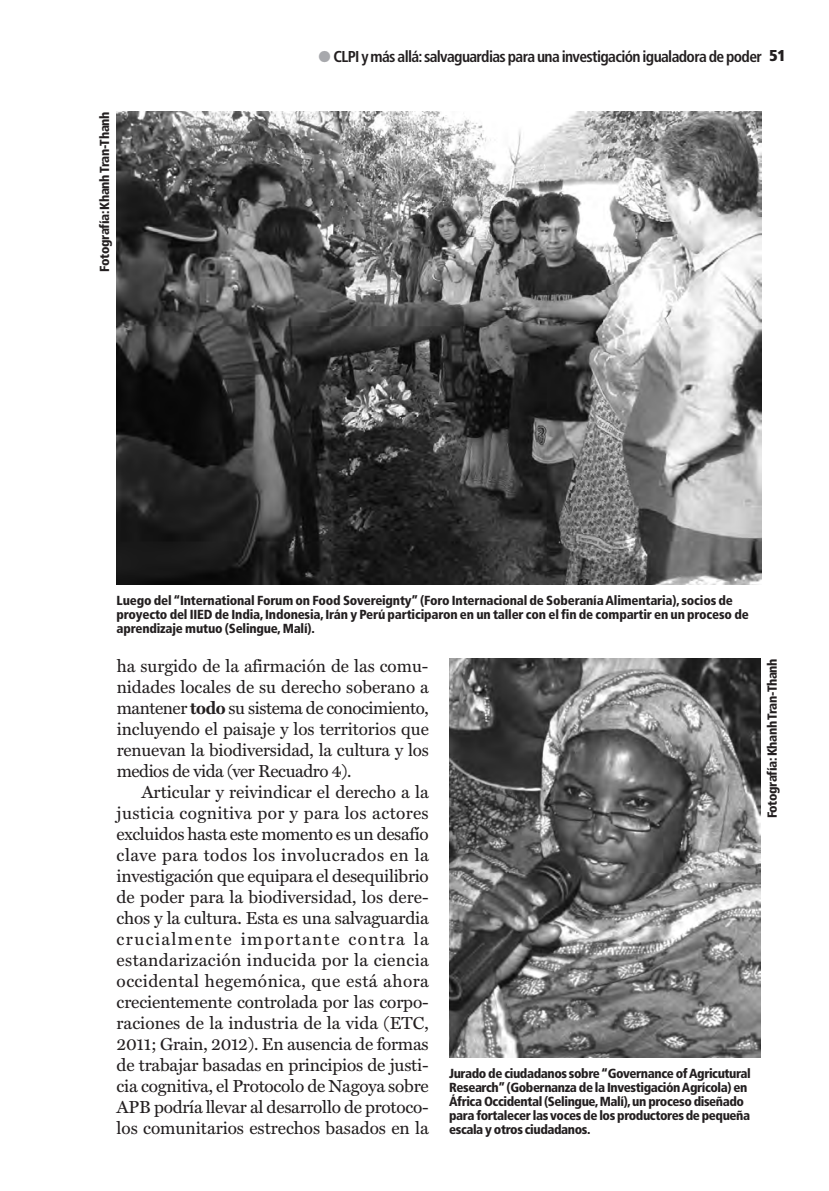
<style>
.page{position:relative;width:829px;height:1191px;background:#fff}
.page>*{position:absolute;margin:0;border:0;box-sizing:border-box;transform-origin:0 0}
.t1{font:17.5px "Miller Text";color:#231f20}
.t2{font:17.5px "Miller Text";letter-spacing:.025em;color:#231f20}
.t3{font:17.5px "Miller Text";letter-spacing:-.025em;color:#231f20}
.t4{font:17.5px "Miller Text";letter-spacing:-.02em;color:#231f20}
.t5{font:17.5px "Miller Text";letter-spacing:.02em;color:#231f20}
.t6{font:17.5px "Miller Text";letter-spacing:.08em;color:#231f20}
.t7{font:700 condensed 15.75px "Frutiger LT Std";letter-spacing:-.04em;color:#231f20}
.t8{font:900 condensed 13.12px/14px "Frutiger LT Std";letter-spacing:-.03em;color:#231f20}
.s1{color:#a8a9ad}
.s2{font-weight:900}
.s3{font-weight:700}
</style>
<div class="page">
<img style="left:449px;top:658px;width:311px;height:399px">
<img style="left:117px;top:112px;width:644px;height:473px">
<p class="t8" style="left:99px;top:272px;width:162px;rotate:-90deg">Fotografía: Khanh Tran-Thanh</p>
<p class="t7" style="left:318px;top:50px;width:469px"><span class="s1">●</span> CLPI y más allá: salvaguardias para una investigación igualadora de poder <span class="s2">51</span></p>
<p class="t8" style="left:117px;top:595px;width:633px">Luego del “International Forum on Food Sovereignty” (Foro Internacional de Soberanía Alimentaria), socios de proyecto del IIED de India, Indonesia, Irán y Perú participaron en un taller con el fin de compartir en un proceso de aprendizaje mutuo (Selingue, Malí).</p>
<p class="t1" style="left:117px;top:659px;width:313px">ha surgido de la afirmación de las comu-</p>
<p class="t1" style="left:117px;top:680px;width:313px">nidades locales de su derecho soberano a</p>
<p class="t3" style="left:117px;top:701px;width:313px">mantener <span class="s3">todo</span> su sistema de conocimiento,</p>
<p class="t1" style="left:117px;top:722px;width:313px">incluyendo el paisaje y los territorios que</p>
<p class="t1" style="left:117px;top:743px;width:313px">renuevan la biodiversidad, la cultura y los</p>
<p class="t3" style="left:117px;top:764px;width:236px">medios de vida (ver Recuadro 4).</p>
<p class="t1" style="left:141px;top:785px;width:289px">Articular y reivindicar el derecho a la</p>
<p class="t5" style="left:117px;top:806px;width:313px">justicia cognitiva por y para los actores</p>
<p class="t4" style="left:117px;top:827px;width:313px">excluidos hasta este momento es un desafío</p>
<p class="t2" style="left:117px;top:848px;width:313px">clave para todos los involucrados en la</p>
<p class="t1" style="left:117px;top:869px;width:313px">investigación que equipara el desequilibrio</p>
<p class="t1" style="left:117px;top:890px;width:313px">de poder para la biodiversidad, los dere-</p>
<p class="t1" style="left:117px;top:911px;width:313px">chos y la cultura. Esta es una salvaguardia</p>
<p class="t6" style="left:117px;top:932px;width:313px">crucialmente importante contra la</p>
<p class="t1" style="left:117px;top:953px;width:313px">estandarización inducida por la ciencia</p>
<p class="t2" style="left:117px;top:974px;width:313px">occidental hegemónica, que está ahora</p>
<p class="t1" style="left:117px;top:995px;width:313px">crecientemente controlada por las corpo-</p>
<p class="t1" style="left:117px;top:1016px;width:313px">raciones de la industria de la vida (ETC,</p>
<p class="t1" style="left:117px;top:1037px;width:313px">2011; Grain, 2012). En ausencia de formas</p>
<p class="t1" style="left:117px;top:1058px;width:313px">de trabajar basadas en principios de justi-</p>
<p class="t1" style="left:117px;top:1079px;width:313px">cia cognitiva, el Protocolo de Nagoya sobre</p>
<p class="t1" style="left:117px;top:1100px;width:313px">APB podría llevar al desarrollo de protoco-</p>
<p class="t1" style="left:117px;top:1121px;width:313px">los comunitarios estrechos basados en la</p>
<p class="t8" style="left:449px;top:1067px;width:303px">Jurado de ciudadanos sobre “Governance of Agricutural Research” (Gobernanza de la Investigación Agrícola) en África Occidental (Selingue, Malí), un proceso diseñado para fortalecer las voces de los productores de pequeña escala y otros ciudadanos.</p>
<p class="t8" style="left:766px;top:818px;width:162px;rotate:-90deg">Fotografía: Khanh Tran-Thanh</p>
</div>
